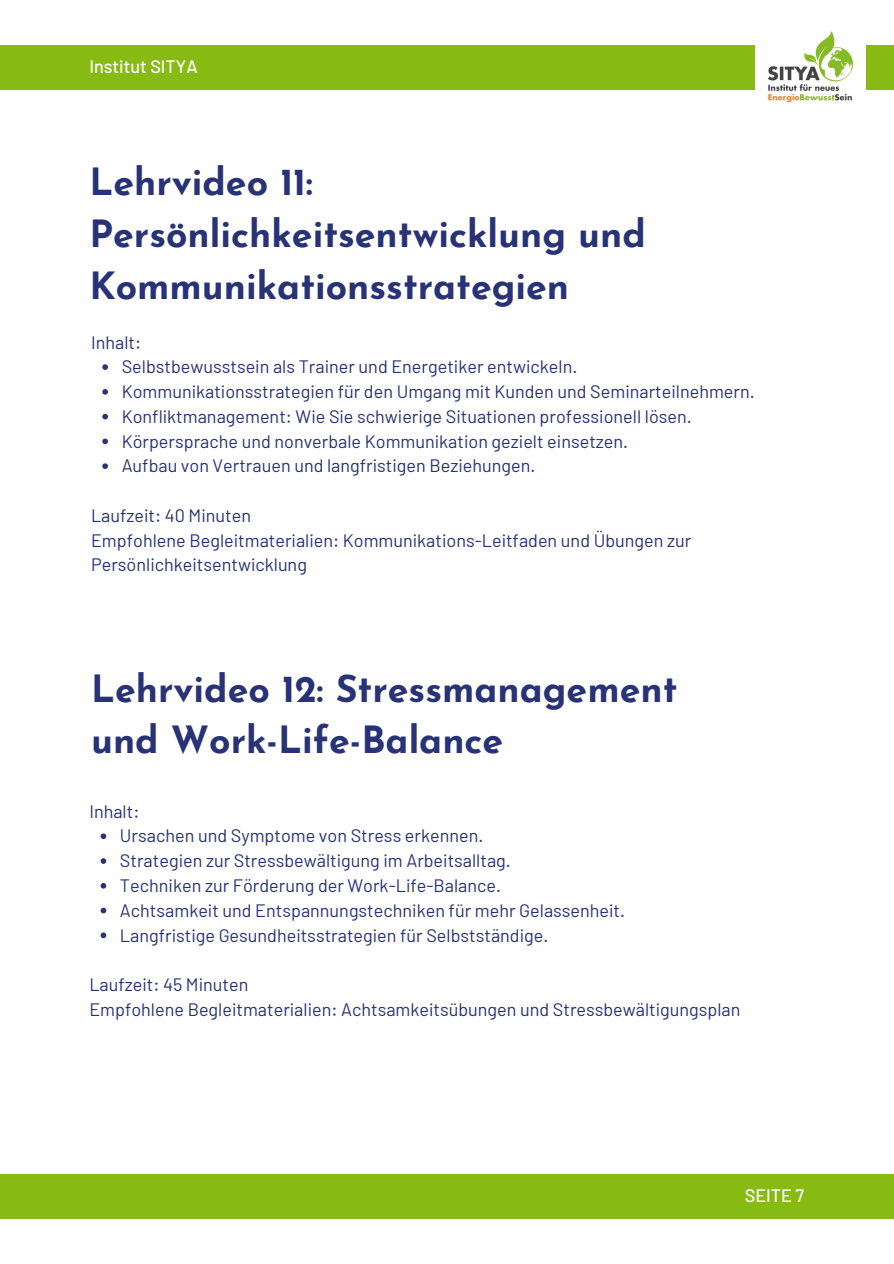
<style>
.page{position:relative;width:894px;height:1264px;background:#fff}
.page>*{position:absolute;margin:0;border:0;box-sizing:border-box;transform-origin:0 0}
.t1{font:700 37.5px/51.8px "Josefin Sans";color:#283277}
.t2{font:18px/24.8px "Barlow";color:#283277}
.t3{font:500 18px "Barlow";color:#fff}
</style>
<div class="page">
<div style="left:0;top:45px;width:893px;height:44px;background:#88ba14"></div>
<div style="left:0;top:1174px;width:893px;height:44px;background:#88ba14"></div>
<img style="left:754px;top:31px;width:111px;height:72px">
<svg style="left:102px;top:364px;width:6px;height:6px"></svg>
<svg style="left:102px;top:389px;width:6px;height:5px"></svg>
<svg style="left:102px;top:414px;width:6px;height:5px"></svg>
<svg style="left:102px;top:438px;width:6px;height:6px"></svg>
<svg style="left:102px;top:463px;width:6px;height:6px"></svg>
<svg style="left:101px;top:833px;width:5px;height:6px"></svg>
<svg style="left:101px;top:858px;width:5px;height:5px"></svg>
<svg style="left:101px;top:883px;width:5px;height:5px"></svg>
<svg style="left:101px;top:907px;width:5px;height:6px"></svg>
<svg style="left:101px;top:932px;width:5px;height:6px"></svg>
<h3 class="t3" style="left:89px;top:55px;width:110px">Institut SITYA</h3>
<p class="t1" style="left:89px;top:160px;width:558px">Lehrvideo 11:<br>Persönlichkeitsentwicklung und<br>Kommunikationsstrategien</p>
<p class="t2" style="left:91px;top:329px;width:52px">Inhalt:</p>
<p class="t2" style="left:122px;top:354px;width:457px">Selbstbewusstsein als Trainer und Energetiker entwickeln.</p>
<p class="t2" style="left:122px;top:378px;width:634px">Kommunikationsstrategien für den Umgang mit Kunden und Seminarteilnehmern.</p>
<p class="t2" style="left:122px;top:403px;width:571px">Konfliktmanagement: Wie Sie schwierige Situationen professionell lösen.</p>
<p class="t2" style="left:122px;top:428px;width:508px">Körpersprache und nonverbale Kommunikation gezielt einsetzen.</p>
<p class="t2" style="left:122px;top:453px;width:415px">Aufbau von Vertrauen und langfristigen Beziehungen.</p>
<p class="t2" style="left:91px;top:502px;width:161px">Laufzeit: 40 Minuten</p>
<h1 class="t2" style="left:91px;top:527px;width:601px">Empfohlene Begleitmaterialien: Kommunikations-Leitfaden und Übungen zur<br>Persönlichkeitsentwicklung</h1>
<p class="t1" style="left:91px;top:666px;width:587px">Lehrvideo 12: Stressmanagement und Work-Life-Balance</p>
<p class="t2" style="left:89px;top:798px;width:52px">Inhalt:</p>
<p class="t2" style="left:120px;top:822px;width:365px">Ursachen und Symptome von Stress erkennen.</p>
<p class="t2" style="left:120px;top:847px;width:392px">Strategien zur Stressbewältigung im Arbeitsalltag.</p>
<p class="t2" style="left:120px;top:872px;width:382px">Techniken zur Förderung der Work-Life-Balance.</p>
<p class="t2" style="left:120px;top:897px;width:506px">Achtsamkeit und Entspannungstechniken für mehr Gelassenheit.</p>
<p class="t2" style="left:120px;top:921px;width:429px">Langfristige Gesundheitsstrategien für Selbstständige.</p>
<p class="t2" style="left:89px;top:971px;width:160px">Laufzeit: 45 Minuten</p>
<h2 class="t2" style="left:89px;top:996px;width:652px">Empfohlene Begleitmaterialien: Achtsamkeitsübungen und Stressbewältigungsplan</h2>
<h1 class="t3" style="left:744px;top:1183px;width:61px">SEITE 7</h1>
</div>
